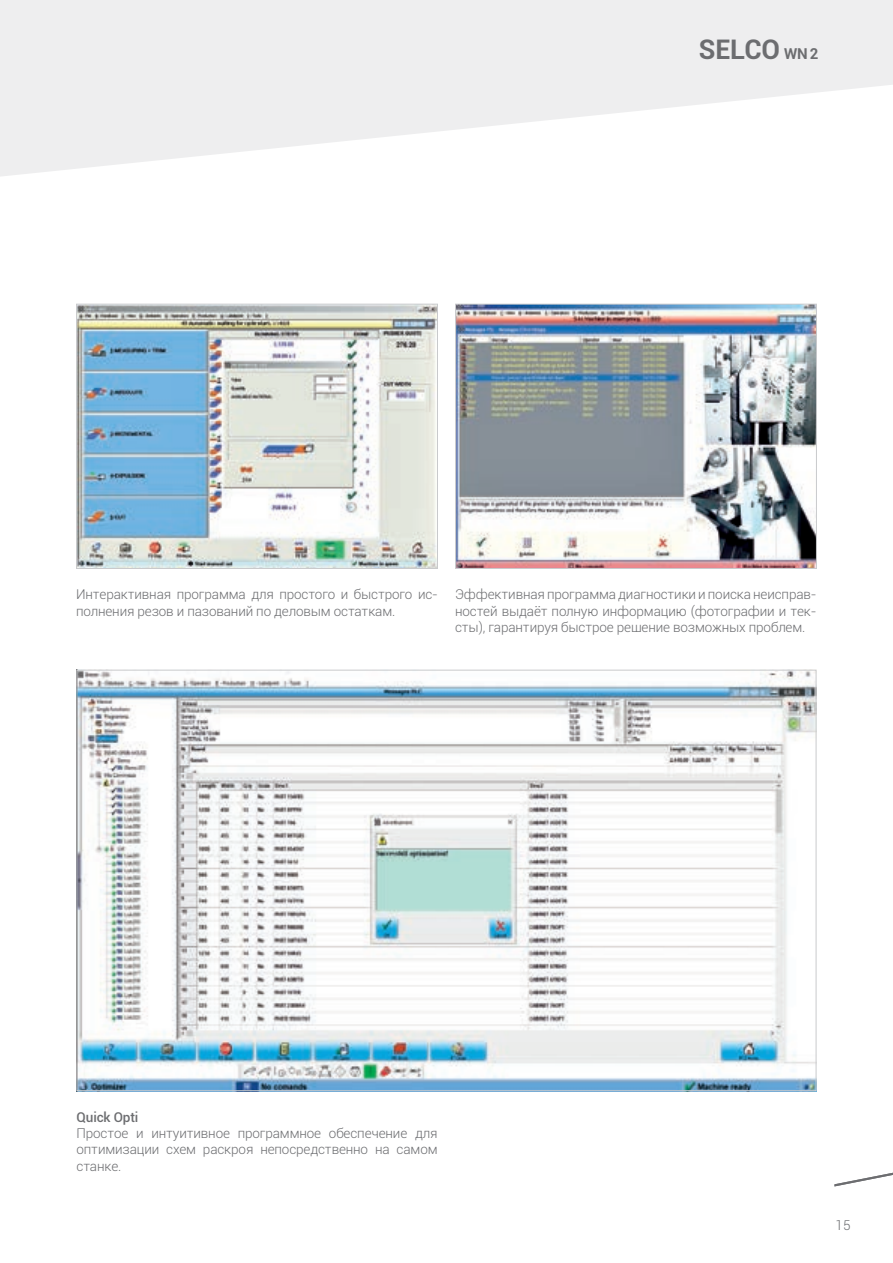
<style>
.page{position:relative;width:893px;height:1263px;background:#fff}
.page>*{position:absolute;margin:0;border:0;box-sizing:border-box;transform-origin:0 0}
.t1{font:700 27px "Roboto";letter-spacing:-.01em;color:#6c6d70}
.t2{font:300 13.5px/16.2px "Roboto";letter-spacing:-.01em;color:#6c6d70;text-align:justify}
.t3{font:500 13.5px "Roboto";letter-spacing:-.01em;color:#6c6d70}
.s1{font-size:15px}
</style>
<div class="page">
<svg style="left:0;top:0;width:893px;height:176px;fill:#eeeeef"></svg>
<img style="left:78px;top:306px;width:358px;height:261px">
<div style="left:76px;top:304px;width:362px;height:265px;border:1px solid #c9cacc"></div>
<img style="left:457px;top:306px;width:358px;height:261px">
<div style="left:455px;top:304px;width:362px;height:265px;border:1px solid #c9cacc"></div>
<img style="left:79px;top:672px;width:735px;height:417px">
<svg style="left:834px;top:1172px;width:59px;height:14px"></svg>
<p class="t1" style="left:699px;top:30px;width:121px">SELCO <span class="s1">WN 2</span></p>
<p class="t2" style="left:76px;top:586px;width:363px">Интерактивная программа для простого и быстрого ис&shy;полнения резов и пазований по деловым остаткам.</p>
<p class="t2" style="left:455px;top:586px;width:363px">Эффективная программа диагностики и поиска неисправ&shy;ностей выдаёт полную информацию (фотографии и тек&shy;сты), гарантируя быстрое решение возможных проблем.</p>
<p class="t3" style="left:77px;top:1108px;width:63px">Quick Opti</p>
<p class="t2" style="left:77px;top:1125px;width:363px">Простое и интуитивное программное обеспечение для оптимизации схем раскроя непосредственно на самом станке.</p>
<p class="t2" style="left:836px;top:1216px;width:16px">15</p>
</div>
